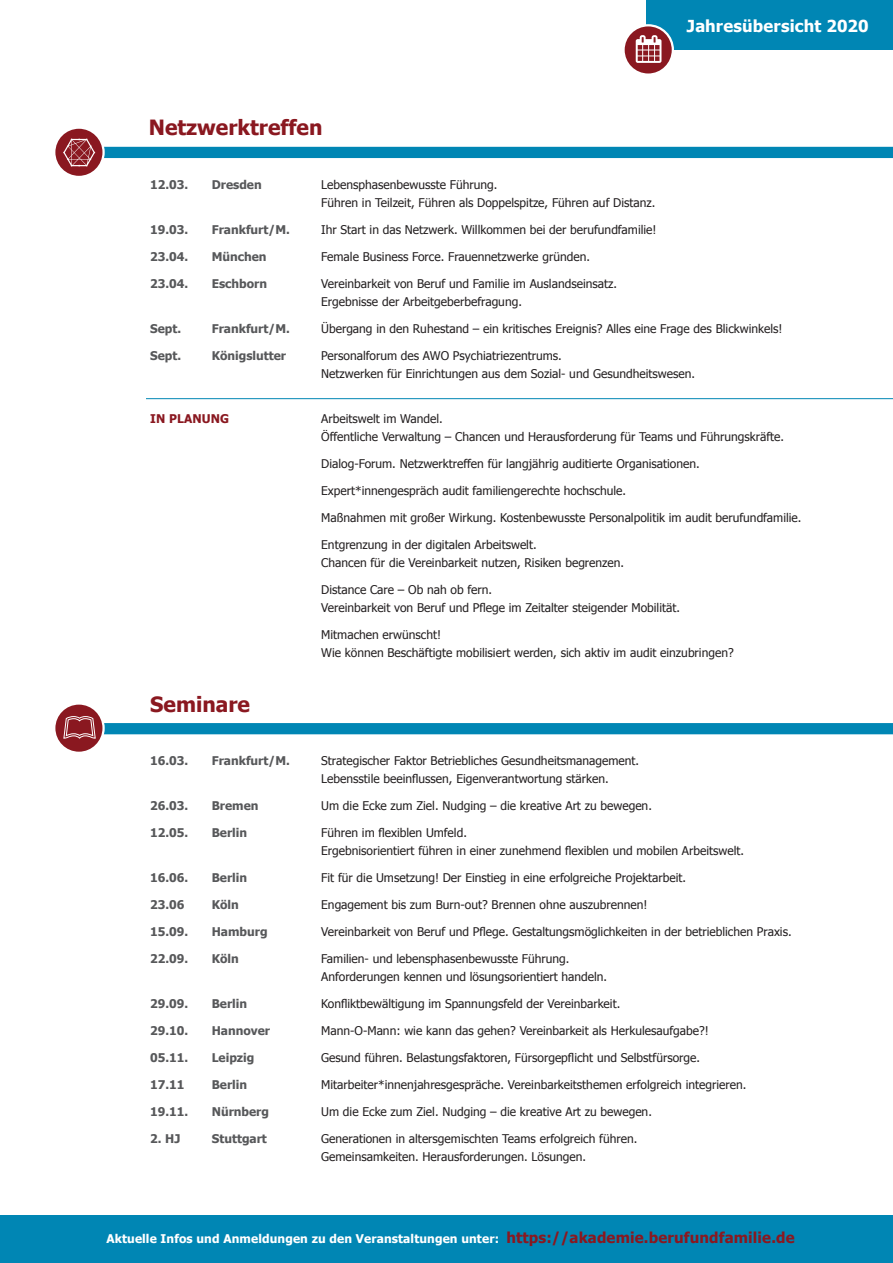
<style>
.page{position:relative;width:893px;height:1263px;background:#fff}
.page>*{position:absolute;margin:0;border:0;box-sizing:border-box;transform-origin:0 0}
.t1{font:700 21px "Tahoma";color:#8a1820}
.t2{font:700 16.5px "Tahoma";letter-spacing:.01em;color:#fff}
.t3{font:12px/18px "Tahoma";color:#231f20}
.t4{font:700 12px "Tahoma";color:#57585a}
.t5{font:700 12px "Tahoma";letter-spacing:.01em;color:#fff}
.t6{font:700 12px "Tahoma";letter-spacing:.01em;color:#8a1820}
.s1{font-size:15px;color:#8a1820}
</style>
<div class="page">
<div style="left:93px;top:147px;width:800px;height:11px;background:#0086b4"></div>
<div style="left:646px;top:0;width:247px;height:50px;background:#0086b4"></div>
<svg style="left:624px;top:25px;width:49px;height:50px"></svg>
<div style="left:622px;top:24px;width:52px;height:52px;border:2px solid #fff;border-radius:50%"></div>
<svg style="left:636px;top:35px;width:25px;height:28px"></svg>
<div style="left:101px;top:723px;width:792px;height:11px;background:#0086b4"></div>
<hr style="left:146px;top:398px;width:747px;height:1px;background:#0086b4">
<div style="left:0;top:1216px;width:893px;height:47px;background:#0086b4"></div>
<svg style="left:54px;top:128px;width:50px;height:49px"></svg>
<div style="left:53px;top:126px;width:52px;height:52px;border:2px solid #fff;border-radius:50%"></div>
<svg style="left:63px;top:139px;width:32px;height:28px"></svg>
<svg style="left:54px;top:703px;width:50px;height:50px"></svg>
<div style="left:53px;top:702px;width:52px;height:52px;border:2px solid #fff;border-radius:50%"></div>
<svg style="left:63px;top:716px;width:33px;height:23px"></svg>
<h1 class="t1" style="left:149px;top:113px;width:175px">Netzwerktreffen</h1>
<h2 class="t2" style="left:687px;top:15px;width:183px">Jahresübersicht 2020</h2>
<p class="t4" style="left:150px;top:176px;width:40px">12.03.</p>
<p class="t4" style="left:212px;top:176px;width:51px">Dresden</p>
<p class="t3" style="left:321px;top:175px;width:336px">Lebensphasenbewusste Führung.<br>Führen in Teilzeit, Führen als Doppelspitze, Führen auf Distanz.</p>
<p class="t4" style="left:150px;top:221px;width:40px">19.03.</p>
<p class="t4" style="left:212px;top:221px;width:80px">Frankfurt/M.</p>
<p class="t3" style="left:321px;top:220px;width:337px">Ihr Start in das Netzwerk. Willkommen bei der berufundfamilie!</p>
<p class="t4" style="left:150px;top:248px;width:40px">23.04.</p>
<p class="t4" style="left:212px;top:248px;width:56px">München</p>
<p class="t3" style="left:321px;top:247px;width:270px">Female Business Force. Frauennetzwerke gründen.</p>
<p class="t4" style="left:150px;top:275px;width:40px">23.04.</p>
<p class="t4" style="left:212px;top:275px;width:57px">Eschborn</p>
<p class="t3" style="left:321px;top:274px;width:297px">Vereinbarkeit von Beruf und Familie im Auslandseinsatz.<br>Ergebnisse der Arbeitgeberbefragung.</p>
<p class="t4" style="left:150px;top:320px;width:33px">Sept.</p>
<p class="t4" style="left:212px;top:320px;width:80px">Frankfurt/M.</p>
<p class="t3" style="left:321px;top:319px;width:463px">Übergang in den Ruhestand – ein kritisches Ereignis? Alles eine Frage des Blickwinkels!</p>
<p class="t4" style="left:150px;top:347px;width:33px">Sept.</p>
<p class="t4" style="left:212px;top:347px;width:76px">Königslutter</p>
<p class="t3" style="left:321px;top:346px;width:375px">Personalforum des AWO Psychiatriezentrums.<br>Netzwerken für Einrichtungen aus dem Sozial- und Gesundheitswesen.</p>
<p class="t6" style="left:150px;top:410px;width:80px">IN PLANUNG</p>
<p class="t3" style="left:321px;top:409px;width:464px">Arbeitswelt im Wandel.<br>Öffentliche Verwaltung – Chancen und Herausforderung für Teams und Führungskräfte.</p>
<p class="t3" style="left:321px;top:454px;width:380px">Dialog-Forum. Netzwerktreffen für langjährig auditierte Organisationen.</p>
<p class="t3" style="left:321px;top:481px;width:306px">Expert*innengespräch audit familiengerechte hochschule.</p>
<p class="t3" style="left:321px;top:508px;width:482px">Maßnahmen mit großer Wirkung. Kostenbewusste Personalpolitik im audit berufundfamilie.</p>
<p class="t3" style="left:321px;top:535px;width:304px">Entgrenzung in der digitalen Arbeitswelt.<br>Chancen für die Vereinbarkeit nutzen, Risiken begrenzen.</p>
<p class="t3" style="left:321px;top:580px;width:360px">Distance Care – Ob nah ob fern.<br>Vereinbarkeit von Beruf und Pflege im Zeitalter steigender Mobilität.</p>
<p class="t3" style="left:321px;top:625px;width:414px">Mitmachen erwünscht!<br>Wie können Beschäftigte mobilisiert werden, sich aktiv im audit einzubringen?</p>
<h1 class="t1" style="left:150px;top:690px;width:101px">Seminare</h1>
<p class="t4" style="left:150px;top:752px;width:40px">16.03.</p>
<p class="t4" style="left:212px;top:752px;width:80px">Frankfurt/M.</p>
<p class="t3" style="left:321px;top:751px;width:319px">Strategischer Faktor Betriebliches Gesundheitsmanagement.<br>Lebensstile beeinflussen, Eigenverantwortung stärken.</p>
<p class="t4" style="left:150px;top:797px;width:40px">26.03.</p>
<p class="t4" style="left:212px;top:797px;width:48px">Bremen</p>
<p class="t3" style="left:321px;top:796px;width:332px">Um die Ecke zum Ziel. Nudging – die kreative Art zu bewegen.</p>
<p class="t4" style="left:150px;top:824px;width:40px">12.05.</p>
<p class="t4" style="left:212px;top:824px;width:37px">Berlin</p>
<p class="t3" style="left:321px;top:823px;width:424px">Führen im flexiblen Umfeld.<br>Ergebnisorientiert führen in einer zunehmend flexiblen und mobilen Arbeitswelt.</p>
<p class="t4" style="left:150px;top:869px;width:40px">16.06.</p>
<p class="t4" style="left:212px;top:869px;width:37px">Berlin</p>
<p class="t3" style="left:321px;top:868px;width:366px">Fit für die Umsetzung! Der Einstieg in eine erfolgreiche Projektarbeit.</p>
<p class="t4" style="left:150px;top:896px;width:36px">23.06</p>
<p class="t4" style="left:212px;top:896px;width:29px">Köln</p>
<p class="t3" style="left:321px;top:895px;width:328px">Engagement bis zum Burn-out? Brennen ohne auszubrennen!</p>
<p class="t4" style="left:150px;top:923px;width:40px">15.09.</p>
<p class="t4" style="left:212px;top:923px;width:57px">Hamburg</p>
<p class="t3" style="left:321px;top:922px;width:472px">Vereinbarkeit von Beruf und Pflege. Gestaltungsmöglichkeiten in der betrieblichen Praxis.</p>
<p class="t4" style="left:150px;top:950px;width:40px">22.09.</p>
<p class="t4" style="left:212px;top:950px;width:29px">Köln</p>
<p class="t3" style="left:321px;top:949px;width:288px">Familien- und lebensphasenbewusste Führung.<br>Anforderungen kennen und lösungsorientiert handeln.</p>
<p class="t4" style="left:150px;top:995px;width:40px">29.09.</p>
<p class="t4" style="left:212px;top:995px;width:37px">Berlin</p>
<p class="t3" style="left:321px;top:994px;width:301px">Konfliktbewältigung im Spannungsfeld der Vereinbarkeit.</p>
<p class="t4" style="left:150px;top:1022px;width:40px">29.10.</p>
<p class="t4" style="left:212px;top:1022px;width:60px">Hannover</p>
<p class="t3" style="left:321px;top:1021px;width:389px">Mann-O-Mann: wie kann das gehen? Vereinbarkeit als Herkulesaufgabe?!</p>
<p class="t4" style="left:150px;top:1049px;width:40px">05.11.</p>
<p class="t4" style="left:212px;top:1049px;width:44px">Leipzig</p>
<p class="t3" style="left:321px;top:1048px;width:380px">Gesund führen. Belastungsfaktoren, Fürsorgepflicht und Selbstfürsorge.</p>
<p class="t4" style="left:150px;top:1076px;width:36px">17.11</p>
<p class="t4" style="left:212px;top:1076px;width:37px">Berlin</p>
<p class="t3" style="left:321px;top:1075px;width:427px">Mitarbeiter*innenjahresgespräche. Vereinbarkeitsthemen erfolgreich integrieren.</p>
<p class="t4" style="left:150px;top:1103px;width:40px">19.11.</p>
<p class="t4" style="left:212px;top:1103px;width:59px">Nürnberg</p>
<p class="t3" style="left:321px;top:1102px;width:332px">Um die Ecke zum Ziel. Nudging – die kreative Art zu bewegen.</p>
<p class="t4" style="left:150px;top:1130px;width:32px">2. HJ</p>
<p class="t4" style="left:212px;top:1130px;width:57px">Stuttgart</p>
<p class="t3" style="left:321px;top:1129px;width:318px">Generationen in altersgemischten Teams erfolgreich führen.<br>Gemeinsamkeiten. Herausforderungen. Lösungen.</p>
<p class="t5" style="left:106px;top:1230px;width:690px">Aktuelle Infos und Anmeldungen zu den Veranstaltungen unter: <span class="s1">https://akademie.berufundfamilie.de</span></p>
</div>
